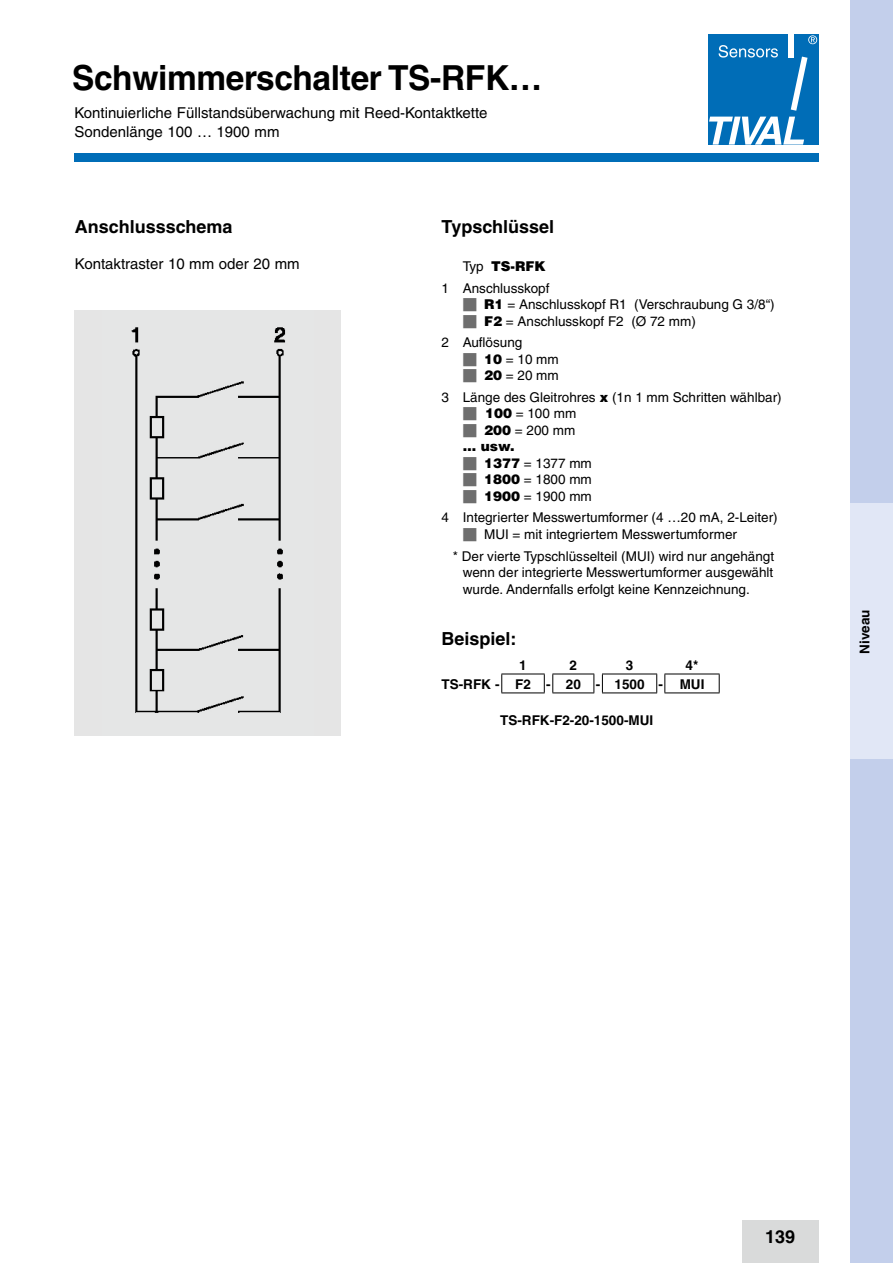
<style>
.page{position:relative;width:893px;height:1263px;background:#fff}
.page>*{position:absolute;margin:0;border:0;box-sizing:border-box;transform-origin:0 0}
.t1{font:700 34.5px "Helvetica";letter-spacing:-.01em;color:#000}
.t2{font:700 18px "Helvetica";color:#000}
.t3{font:15px/19.5px "Helvetica";color:#000}
.t4{font:13.5px/21.6px "Helvetica";color:#000}
.t5{font:700 13.5px/18.9px "Helvetica";color:#000}
.t6{font:900 13.5px/16.5px "Helvetica";color:#000}
.s1{font-weight:900}
.s2{color:#6e6e6e}
.s3{font-weight:400}
</style>
<div class="page">
<div style="left:74px;top:153px;width:745px;height:9px;background:#006db7"></div>
<div style="left:850px;top:0;width:43px;height:504px;background:#c3cfeb"></div>
<div style="left:850px;top:759px;width:43px;height:504px;background:#c3cfeb"></div>
<div style="left:850px;top:504px;width:43px;height:255px;background:#e1e7f6"></div>
<div style="left:708px;top:34px;width:111px;height:110px;background:#006db7"></div>
<div style="left:788px;top:34px;width:6px;height:23px;background:#fff"></div>
<svg style="left:791px;top:57px;width:16px;height:54px"></svg>
<svg style="left:719px;top:45px;width:59px;height:13px"></svg>
<svg style="left:709px;top:117px;width:95px;height:28px"></svg>
<svg style="left:808px;top:35px;width:9px;height:9px"></svg>
<div style="left:742px;top:1220px;width:77px;height:43px;background:#d9dada"></div>
<div style="left:74px;top:310px;width:267px;height:426px;background:#e5e5e5"></div>
<img style="left:131px;top:327px;width:155px;height:386px">
<hr style="left:501px;top:674px;width:44px;height:1px;background:#000">
<svg style="left:501px;top:674px;width:1px;height:18px"></svg>
<svg style="left:544px;top:674px;width:1px;height:18px"></svg>
<hr style="left:501px;top:692px;width:44px;height:1px;background:#000">
<hr style="left:552px;top:674px;width:42px;height:1px;background:#000">
<svg style="left:552px;top:674px;width:1px;height:18px"></svg>
<svg style="left:593px;top:674px;width:1px;height:18px"></svg>
<hr style="left:552px;top:692px;width:42px;height:1px;background:#000">
<hr style="left:602px;top:674px;width:55px;height:1px;background:#000">
<svg style="left:602px;top:674px;width:1px;height:18px"></svg>
<svg style="left:656px;top:674px;width:1px;height:18px"></svg>
<hr style="left:602px;top:692px;width:55px;height:1px;background:#000">
<hr style="left:664px;top:674px;width:56px;height:1px;background:#000">
<svg style="left:664px;top:674px;width:1px;height:18px"></svg>
<svg style="left:719px;top:674px;width:1px;height:18px"></svg>
<hr style="left:664px;top:692px;width:56px;height:1px;background:#000">
<h1 class="t1" style="left:72px;top:57px;width:472px">Schwimmerschalter TS-RFK…</h1>
<p class="t3" style="left:74px;top:103px;width:415px">Kontinuierliche Füllstandsüberwachung mit Reed-Kontaktkette<br>Sondenlänge 100 … 1900 mm</p>
<h2 class="t2" style="left:75px;top:216px;width:159px">Anschlussschema</h2>
<p class="t3" style="left:75px;top:254px;width:226px">Kontaktraster 10 mm oder 20 mm</p>
<h2 class="t2" style="left:441px;top:216px;width:114px">Typschlüssel</h2>
<p class="t4" style="left:441px;top:255px;width:110px;text-align:right">Typ <span class="s1">TS-RFK<br></span>1 Anschlusskopf</p>
<p class="t4" style="left:463px;top:294px;width:313px"><span class="s2">■</span> <span class="s1">R1</span> = Anschlusskopf R1 (Verschraubung G 3/8“)</p>
<p class="t4" style="left:441px;top:310px;width:256px;text-indent:21px"><span class="s2">■</span> <span class="s1">F2</span> = Anschlusskopf F2 (Ø 72 mm)<br>2 Auflösung</p>
<p class="t4" style="left:463px;top:348px;width:98px"><span class="s2">■</span> <span class="s1">10</span> = 10 mm</p>
<p class="t4" style="left:441px;top:365px;width:342px;text-indent:21px"><span class="s2">■</span> <span class="s1">20</span> = 20 mm<br>3 Länge des Gleitrohres <span class="s1">x</span> (1n 1 mm Schritten wählbar)</p>
<p class="t4" style="left:463px;top:403px;width:115px"><span class="s2">■</span> <span class="s1">100</span> = 100 mm</p>
<p class="t6" style="left:463px;top:421px;width:114px"><span class="s2">■</span> 200 <span class="s3">= 200 mm </span>… usw.</p>
<p class="t4" style="left:463px;top:452px;width:131px"><span class="s2">■</span> <span class="s1">1377</span> = 1377 mm</p>
<p class="t4" style="left:463px;top:469px;width:131px"><span class="s2">■</span> <span class="s1">1800</span> = 1800 mm</p>
<p class="t4" style="left:441px;top:485px;width:338px;text-indent:21px"><span class="s2">■</span> <span class="s1">1900</span> = 1900 mm<br>4 Integrierter Messwertumformer (4 …20 mA, 2-Leiter)</p>
<p class="t4" style="left:453px;top:523px;width:323px;text-indent:10px"><span class="s2">■</span> MUI = mit integriertem Messwertumformer<br>* Der vierte Typschlüsselteil (MUI) wird nur angehängt</p>
<p class="t4" style="left:463px;top:564px;width:312px;line-height:16.5px">wenn der integrierte Messwertumformer ausgewählt wurde. Andernfalls erfolgt keine Kennzeichnung.</p>
<h2 class="t2" style="left:441px;top:627px;width:77px">Beispiel:</h2>
<p class="t5" style="left:519px;top:655px;width:9px">1</p>
<p class="t5" style="left:570px;top:655px;width:9px">2</p>
<p class="t5" style="left:626px;top:655px;width:9px">3</p>
<p class="t5" style="left:441px;top:655px;width:264px;text-indent:244px">4*<br>TS-RFK - F2 - 20 - 1500 - MUI</p>
<p class="t5" style="left:500px;top:710px;width:155px">TS-RFK-F2-20-1500-MUI</p>
<p class="t5" style="left:855px;top:654px;width:46px;rotate:-90deg">Niveau</p>
<h2 class="t2" style="left:765px;top:1225px;width:32px">139</h2>
</div>
